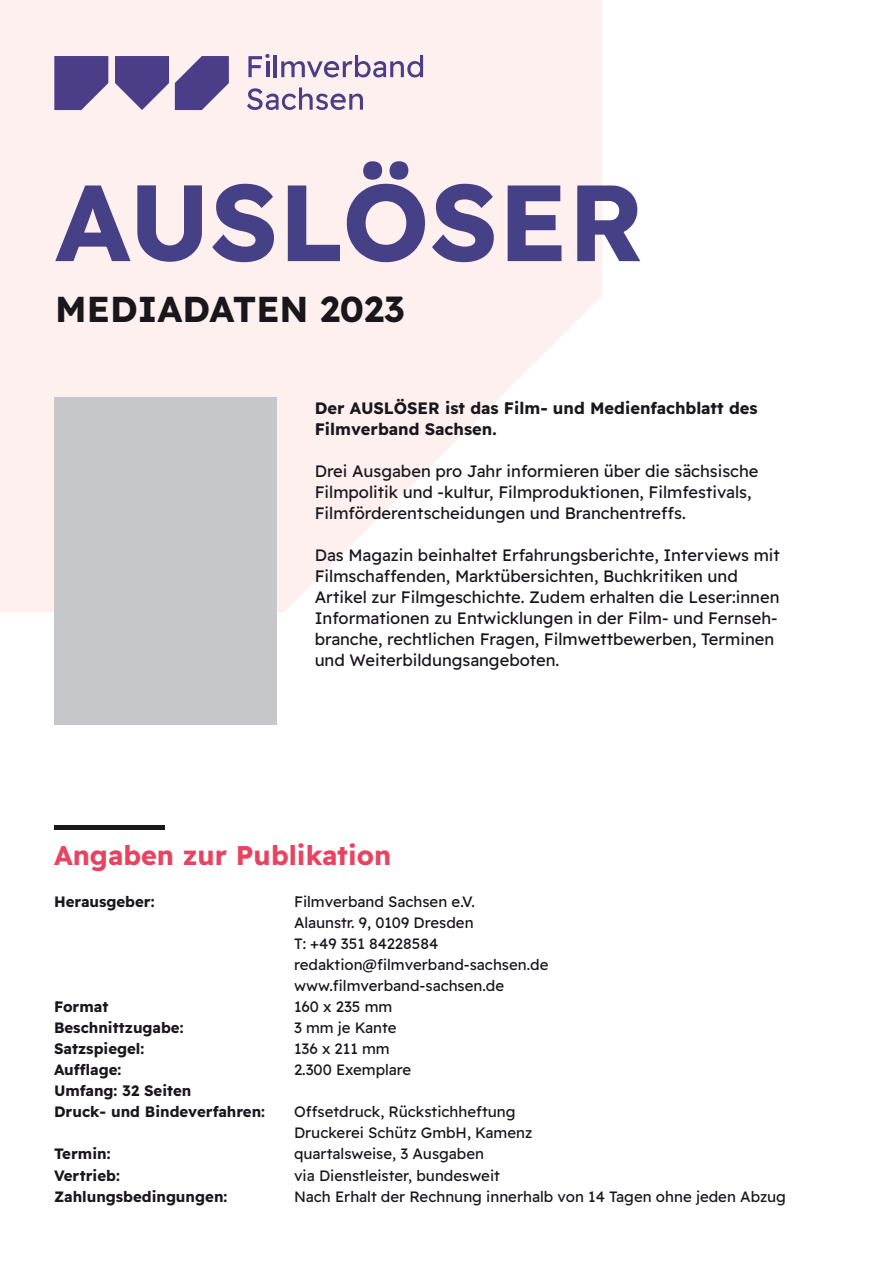
<style>
.page{position:relative;width:893px;height:1263px;background:#fff}
.page>*{position:absolute;margin:0;border:0;box-sizing:border-box;transform-origin:0 0}
.copy{font:700 108px "Readex Pro";color:#464086}
.copy-2{font:700 36px "Readex Pro";color:#1a171c}
.copy-3{font:700 27px "Readex Pro";color:#e84360}
.t1{font:16.5px/21px "Readex Pro";color:#1a171c}
.t2{font:700 16.5px/21px "Readex Pro";color:#1a171c}
.copy-4{font:15px/21px "Readex Pro";color:#1a171c}
.copy-5{font:700 15px/21px "Readex Pro";color:#1a171c}
</style>
<div class="page">
<svg style="left:0;top:0;width:602px;height:612px;fill:#fdf0ef"></svg>
<div style="left:54px;top:398px;width:223px;height:327px;background:#c6c7c9"></div>
<div style="left:54px;top:825px;width:111px;height:5px;background:#1a171c"></div>
<svg style="left:248px;top:54px;width:22px;height:23px"></svg>
<hr style="left:266px;top:61px;width:3px;height:16px;background:#4c3d88">
<hr style="left:274px;top:55px;width:3px;height:22px;background:#4c3d88">
<svg style="left:281px;top:55px;width:142px;height:22px"></svg>
<svg style="left:247px;top:87px;width:116px;height:23px"></svg>
<svg style="left:54px;top:56px;width:54px;height:54px;background:#625395"></svg>
<svg style="left:115px;top:56px;width:54px;height:54px"></svg>
<svg style="left:175px;top:56px;width:54px;height:54px"></svg>
<p class="copy" style="left:55px;top:161px;width:590px">AUSLÖSER</p>
<p class="copy-2" style="left:55px;top:288px;width:351px">MEDIADATEN 2023</p>
<p class="t2" style="left:315px;top:398px;width:445px">Der AUSLÖSER ist das Film- und Medienfachblatt des<br>Filmverband Sachsen.</p>
<p class="t1" style="left:315px;top:461px;width:445px">Drei Ausgaben pro Jahr informieren über die sächsische<br>Filmpolitik und -kultur, Filmproduktionen, Filmfestivals,<br>Filmförderentscheidungen und Branchentreffs.</p>
<p class="t1" style="left:315px;top:545px;width:467px">Das Magazin beinhaltet Erfahrungsberichte, Interviews mit<br>Filmschaffenden, Marktübersichten, Buchkritiken und</p>
<p class="t1" style="left:315px;top:587px;width:466px;text-align:justify">Artikel zur Filmgeschichte. Zudem erhalten die Leser:innen Informationen zu Entwicklungen in der Film- und Fernseh&shy;branche, rechtlichen Fragen, Filmwettbewerben, Terminen</p>
<p class="t1" style="left:315px;top:650px;width:246px">und Weiterbildungsangeboten.</p>
<p class="copy-3" style="left:54px;top:840px;width:339px">Angaben zur Publikation</p>
<p class="copy-5" style="left:54px;top:892px;width:102px">Herausgeber:</p>
<p class="copy-4" style="left:294px;top:892px;width:256px">Filmverband Sachsen e.V.<br>Alaunstr. 9, 0109 Dresden<br>T: +49 351 84228584 redaktion@filmverband-sachsen.de www.filmverband-sachsen.de</p>
<p class="copy-5" style="left:54px;top:997px;width:56px">Format</p>
<p class="copy-4" style="left:294px;top:997px;width:100px">160 x 235 mm</p>
<p class="copy-5" style="left:54px;top:1018px;width:131px">Beschnittzugabe:</p>
<p class="copy-4" style="left:294px;top:1018px;width:104px">3 mm je Kante</p>
<p class="copy-5" style="left:54px;top:1039px;width:92px">Satzspiegel:</p>
<p class="copy-4" style="left:294px;top:1039px;width:97px">136 x 211 mm</p>
<p class="copy-5" style="left:54px;top:1060px;width:69px">Aufflage:</p>
<p class="copy-4" style="left:294px;top:1060px;width:119px">2.300 Exemplare</p>
<p class="copy-5" style="left:54px;top:1081px;width:213px">Umfang: 32 Seiten<br>Druck- und Bindeverfahren:</p>
<p class="copy-4" style="left:294px;top:1102px;width:240px">Offsetdruck, Rückstichheftung<br>Druckerei Schütz GmbH, Kamenz</p>
<p class="copy-5" style="left:54px;top:1144px;width:58px">Termin:</p>
<p class="copy-4" style="left:294px;top:1144px;width:192px">quartalsweise, 3 Ausgaben</p>
<p class="copy-5" style="left:54px;top:1165px;width:67px">Vertrieb:</p>
<p class="copy-4" style="left:294px;top:1165px;width:207px">via Dienstleister, bundesweit</p>
<p class="copy-5" style="left:54px;top:1186px;width:175px">Zahlungsbedingungen:</p>
<p class="copy-4" style="left:294px;top:1186px;width:493px">Nach Erhalt der Rechnung innerhalb von 14 Tagen ohne jeden Abzug</p>
</div>
